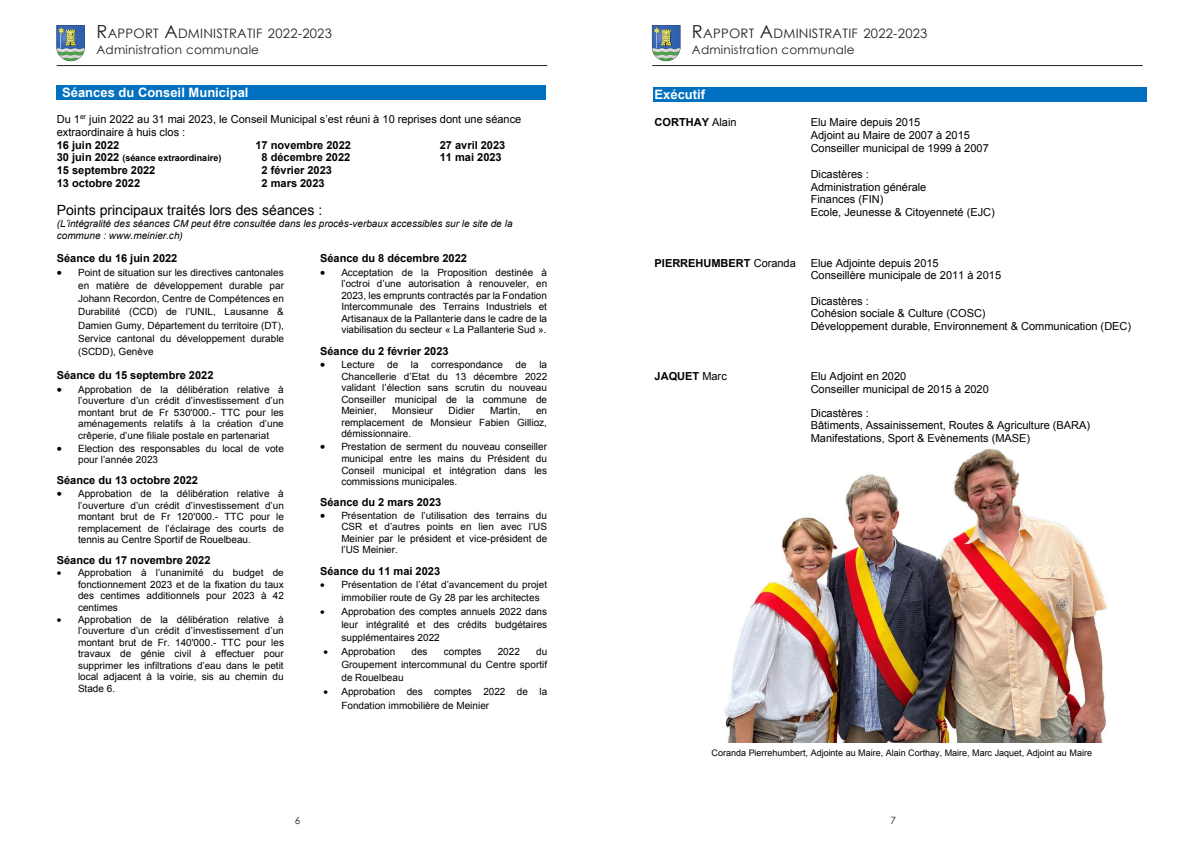
<style>
.page{position:relative;width:1191px;height:842px;background:#fff}
.page>*{position:absolute;margin:0;border:0;box-sizing:border-box;transform-origin:0 0}
.t1{font:14px "Arial";color:#000}
.t2{font:13px "Century Gothic";letter-spacing:.02em;color:#231f20}
.t3{font:13px "Arial";color:#000}
.t4{font:700 13px "Arial";color:#fff}
.t5{font:12px "Arial";color:#000}
.t6{font:12px "Century Gothic";letter-spacing:.02em;color:#231f20}
.t7{font:11px/12.7px "Arial";color:#000}
.t8{font:700 11px "Arial";color:#000}
.t9{font:10px/11.5px "Arial";color:#000;text-align:justify}
.t10{font:italic 10px/11.5px "Arial";color:#000}
.t11{font:10px "Century Gothic";color:#231f20}
.t12{font:9px "Arial";letter-spacing:.005em;color:#000}
.t13{font:700 9px "Arial";color:#000}
.s1{font-size:18px}
.s2{font-size:16.6px}
.s3{font-size:14px}
.s4{font-weight:700}
.s5{font-weight:400}
.s6{font-size:11px}
</style>
<div class="page">
<svg style="left:56px;top:25px;width:29px;height:36px"></svg>
<svg style="left:652px;top:25px;width:28px;height:36px"></svg>
<hr style="left:57px;top:65px;width:490px;height:1px;background:#231f20">
<hr style="left:652px;top:65px;width:490px;height:1px;background:#231f20">
<div style="left:57px;top:85px;width:489px;height:15px;background:#0070c0"></div>
<img style="left:724px;top:448px;width:383px;height:294px">
<div style="left:653px;top:87px;width:493px;height:15px;background:#0070c0"></div>
<h2 class="t2" style="left:96px;top:24px;width:237px"><span class="s1">R</span>APPORT <span class="s1">A</span>DMINISTRATIF 2022-2023</h2>
<h2 class="t2" style="left:692px;top:24px;width:237px"><span class="s1">R</span>APPORT <span class="s1">A</span>DMINISTRATIF 2022-2023</h2>
<p class="t3" style="left:99px;top:28px;width:243px"><span class="s2">R</span>APPORT <span class="s2">A</span>DMINISTRATIF <span class="s3">2022-2023</span></p>
<p class="t5" style="left:99px;top:44px;width:143px">Administration communale</p>
<p class="t4" style="left:62px;top:84px;width:188px">Séances du Conseil Municipal</p>
<p class="t7" style="left:57px;top:113px;width:466px">Du 1<sup>er</sup> juin 2022 au 31 mai 2023, le Conseil Municipal s’est réuni à 10 reprises dont une séance extraordinaire à huis clos :<br><span class="s4">16 juin 2022</span></p>
<p class="t3" style="left:697px;top:30px;width:243px"><span class="s2">R</span>APPORT <span class="s2">A</span>DMINISTRATIF <span class="s3">2022-2023</span></p>
<p class="t5" style="left:697px;top:46px;width:143px">Administration communale</p>
<p class="t4" style="left:654px;top:86px;width:52px">Exécutif</p>
<p class="t8" style="left:654px;top:115px;width:83px">CORTHAY <span class="s5">Alain</span></p>
<p class="t7" style="left:810px;top:116px;width:180px">Elu Maire depuis 2015<br>Adjoint au Maire de 2007 à 2015<br>Conseiller municipal de 1999 à 2007</p>
<p class="t7" style="left:810px;top:168px;width:186px">Dicastères :<br>Administration générale<br>Finances (FIN)<br>Ecole, Jeunesse &amp; Citoyenneté (EJC)</p>
<p class="t6" style="left:96px;top:42px;width:164px">Administration communale</p>
<p class="t6" style="left:692px;top:42px;width:164px">Administration communale</p>
<p class="t8" style="left:255px;top:137px;width:97px">17 novembre 2022</p>
<p class="t8" style="left:440px;top:137px;width:67px">27 avril 2023</p>
<p class="t13" style="left:57px;top:152px;width:166px"><span class="s6">30 juin 2022</span> (séance extraordinaire)</p>
<p class="t8" style="left:262px;top:150px;width:90px">8 décembre 2022</p>
<p class="t8" style="left:440px;top:150px;width:63px">11 mai 2023</p>
<p class="t8" style="left:57px;top:163px;width:100px">15 septembre 2022</p>
<p class="t8" style="left:262px;top:163px;width:72px">2 février 2023</p>
<p class="t8" style="left:57px;top:175px;width:85px">13 octobre 2022</p>
<p class="t8" style="left:262px;top:175px;width:65px">2 mars 2023</p>
<p class="t1" style="left:57px;top:201px;width:267px">Points principaux traités lors des séances :</p>
<p class="t10" style="left:57px;top:218px;width:457px">(L’intégralité des séances CM peut être consultée dans les procès-verbaux accessibles sur le site de la commune : www.meinier.ch)</p>
<p class="t8" style="left:57px;top:251px;width:122px">Séance du 16 juin 2022</p>
<p class="t9" style="left:78px;top:266px;width:207px;line-height:13.2px;text-indent:-21px">• Point de situation sur les directives cantonales en matière de développement durable par Johann Recordon, Centre de Compétences en Durabilité (CCD) de l’UNIL, Lausanne &amp; Damien Gumy, Département du territoire (DT), Service cantonal du développement durable (SCDD), Genève</p>
<p class="t8" style="left:57px;top:368px;width:158px">Séance du 15 septembre 2022</p>
<p class="t9" style="left:78px;top:384px;width:207px;text-indent:-21px">• Approbation de la délibération relative à l’ouverture d’un crédit d’investissement d’un montant brut de Fr 530'000.- TTC pour les aménagements relatifs à la création d’une crêperie, d’une filiale postale en partenariat</p>
<p class="t9" style="left:78px;top:443px;width:207px;text-indent:-21px">• Election des responsables du local de vote pour l’année 2023</p>
<p class="t8" style="left:57px;top:473px;width:143px">Séance du 13 octobre 2022</p>
<p class="t9" style="left:78px;top:488px;width:207px;text-indent:-21px">• Approbation de la délibération relative à l’ouverture d’un crédit d’investissement d’un montant brut de Fr 120'000.- TTC pour le remplacement de l’éclairage des courts de tennis au Centre Sportif de Rouelbeau.</p>
<p class="t8" style="left:57px;top:553px;width:155px">Séance du 17 novembre 2022</p>
<p class="t9" style="left:78px;top:567px;width:207px;text-indent:-21px">• Approbation à l’unanimité du budget de fonctionnement 2023 et de la fixation du taux des centimes additionnels pour 2023 à 42 centimes</p>
<p class="t9" style="left:78px;top:614px;width:207px;text-indent:-21px">• Approbation de la délibération relative à l’ouverture d’un crédit d’investissement d’un montant brut de Fr. 140'000.- TTC pour les travaux de génie civil à effectuer pour supprimer les infiltrations d’eau dans le petit local adjacent à la voirie, sis au chemin du Stade 6.</p>
<p class="t8" style="left:320px;top:251px;width:148px">Séance du 8 décembre 2022</p>
<p class="t9" style="left:341px;top:267px;width:207px;text-indent:-21px">• Acceptation de la Proposition destinée à l’octroi d’une autorisation à renouveler, en 2023, les emprunts contractés par la Fondation Intercommunale des Terrains Industriels et Artisanaux de la Pallanterie dans le cadre de la viabilisation du secteur « La Pallanterie Sud ».</p>
<p class="t8" style="left:320px;top:344px;width:130px">Séance du 2 février 2023</p>
<p class="t9" style="left:320px;top:359px;width:56px">• Lecture</p>
<p class="t9" style="left:387px;top:359px;width:13px">de</p>
<p class="t9" style="left:411px;top:359px;width:9px">la</p>
<p class="t9" style="left:431px;top:359px;width:73px">correspondance</p>
<p class="t9" style="left:515px;top:359px;width:13px">de</p>
<p class="t8" style="left:654px;top:255px;width:143px">PIERREHUMBERT <span class="s5">Coranda</span></p>
<p class="t7" style="left:810px;top:257px;width:192px">Elue Adjointe depuis 2015<br>Conseillère municipale de 2011 à 2015</p>
<p class="t7" style="left:810px;top:294px;width:322px">Dicastères :<br>Cohésion sociale &amp; Culture (COSC)<br>Développement durable, Environnement &amp; Communication (DEC)</p>
<p class="t9" style="left:341px;top:359px;width:207px;text-indent:198px">la Chancellerie d’Etat du 13 décembre 2022 validant l’élection sans scrutin du nouveau Conseiller municipal de la commune de Meinier,</p>
<p class="t8" style="left:654px;top:369px;width:74px">JAQUET <span class="s5">Marc</span></p>
<p class="t7" style="left:810px;top:370px;width:180px">Elu Adjoint en 2020<br>Conseiller municipal de 2015 à 2020</p>
<p class="t7" style="left:810px;top:407px;width:281px">Dicastères :<br>Bâtiments, Assainissement, Routes &amp; Agriculture (BARA)<br>Manifestations, Sport &amp; Evènements (MASE)</p>
<p class="t9" style="left:392px;top:405px;width:42px">Monsieur</p>
<p class="t9" style="left:448px;top:405px;width:28px">Didier</p>
<p class="t9" style="left:490px;top:405px;width:32px">Martin,</p>
<p class="t9" style="left:341px;top:405px;width:207px;text-indent:195px">en remplacement de Monsieur Fabien Gillioz, démissionnaire.</p>
<p class="t9" style="left:341px;top:441px;width:207px;text-indent:-21px">• Prestation de serment du nouveau conseiller municipal entre les mains du Président du Conseil municipal et intégration dans les commissions municipales.</p>
<p class="t8" style="left:320px;top:494px;width:123px">Séance du 2 mars 2023</p>
<p class="t9" style="left:341px;top:509px;width:207px;text-indent:-21px">• Présentation de l’utilisation des terrains du CSR et d’autres points en lien avec l’US Meinier par le président et vice-président de l’US Meinier.</p>
<p class="t8" style="left:320px;top:564px;width:122px">Séance du 11 mai 2023</p>
<p class="t9" style="left:341px;top:577px;width:207px;line-height:13.2px;text-indent:-21px">• Présentation de l’état d’avancement du projet immobilier route de Gy 28 par les architectes</p>
<p class="t9" style="left:341px;top:605px;width:207px;line-height:13.2px;text-indent:-21px">• Approbation des comptes annuels 2022 dans leur intégralité et des crédits budgétaires supplémentaires 2022</p>
<p class="t9" style="left:323px;top:646px;width:73px">• Approbation</p>
<p class="t9" style="left:411px;top:646px;width:18px">des</p>
<p class="t9" style="left:444px;top:646px;width:39px">comptes</p>
<p class="t9" style="left:498px;top:646px;width:24px">2022</p>
<p class="t9" style="left:341px;top:645px;width:207px;line-height:13.2px;text-indent:195px">du Groupement intercommunal du Centre sportif de Rouelbeau</p>
<p class="t9" style="left:341px;top:685px;width:207px;line-height:13.2px;text-indent:-18px">• Approbation des comptes 2022 de la<br>Fondation immobilière de Meinier</p>
<p class="t12" style="left:711px;top:747px;width:382px">Coranda Pierrehumbert, Adjointe au Maire, Alain Corthay, Maire, Marc Jaquet, Adjoint au Maire</p>
<p class="t11" style="left:295px;top:813px;width:7px">6</p>
<p class="t11" style="left:890px;top:813px;width:7px">7</p>
</div>
